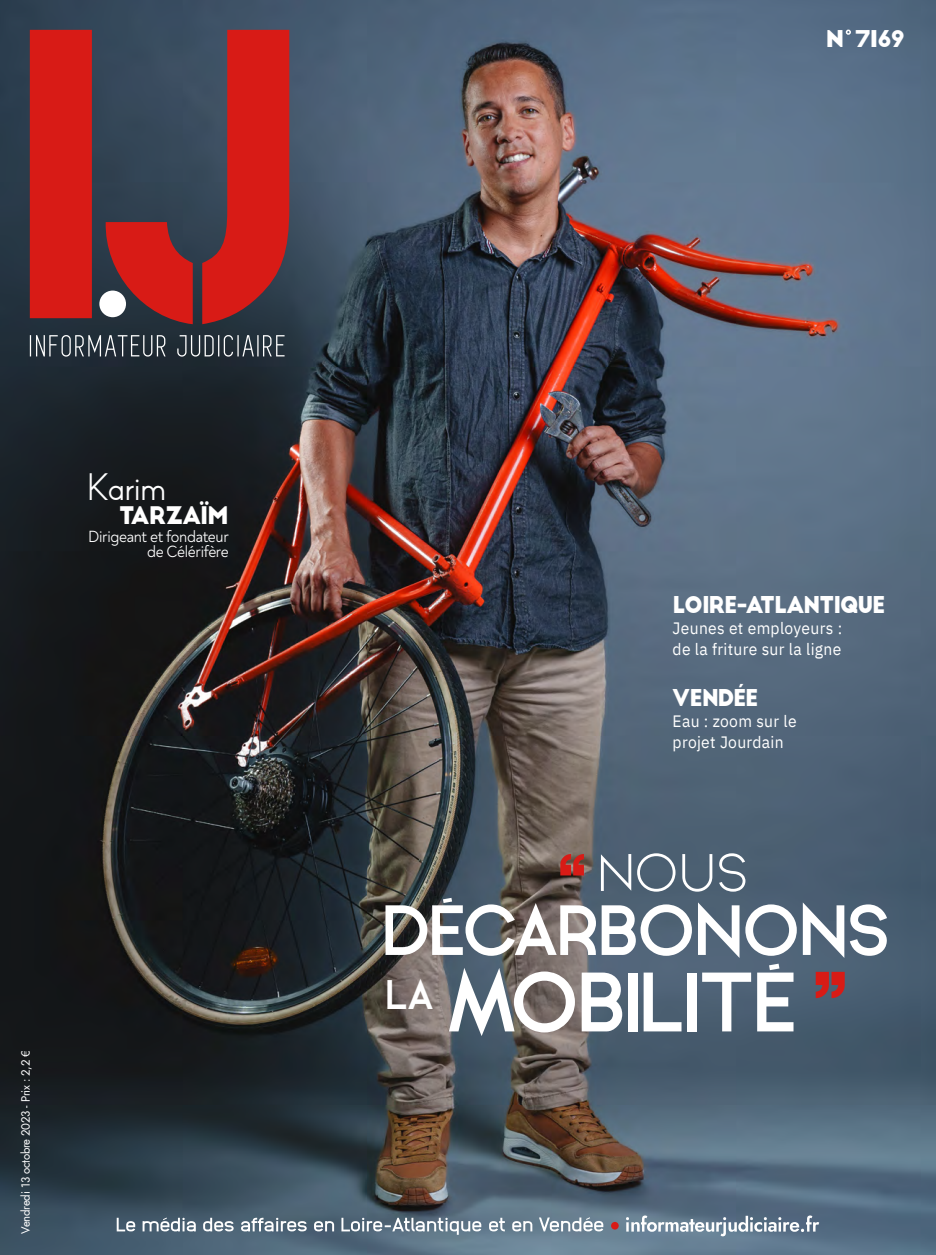
<style>
.page{position:relative;width:936px;height:1255px;background:#fff}
.page>*{position:absolute;margin:0;border:0;box-sizing:border-box;transform-origin:0 0}
.t1{font:700 79.5px "Ginora Sans";letter-spacing:-.04em;color:#fff}
.t2{font:700 67.05px "Ginora Sans";letter-spacing:-.04em;color:#fff}
.t3{font:300 54.6px "Ginora Sans";color:#fff}
.t4{font:35.7px "Big John PRO";letter-spacing:-.02em;color:#fff;scale:.95 1}
.t5{font:700 23.7px "Big John PRO";letter-spacing:-.03em;color:#fff;scale:.95 1}
.t6{font:700 22.65px "Big John PRO";letter-spacing:-.04em;color:#fff;scale:.95 1}
.t7{font:700 22.65px "Big John PRO";letter-spacing:-.04em;color:#fff;scale:1.05 1}
.t8{font:16.5px/21px "IBM Plex Sans";letter-spacing:.02em;color:#fff;scale:.95 1}
.t9{font:16.5px/15px "Noah";letter-spacing:-.02em;color:#fff;text-align:right;scale:.95 1}
.t10{font:12px "Jost";letter-spacing:-.02em;color:#fff;scale:.95 1}
</style>
<div class="page">
<img style="left:0;top:0;width:935px;height:1254px">
<svg style="left:845px;top:30px;width:5px;height:5px"></svg>
<svg style="left:560px;top:854px;width:24px;height:21px"></svg>
<svg style="left:815px;top:971px;width:29px;height:27px"></svg>
<div style="left:611px;top:1221px;width:7px;height:8px;background:#d81b16;border-radius:50%"></div>
<svg style="left:117px;top:1217px;width:364px;height:17px"></svg>
<svg style="left:626px;top:1215px;width:193px;height:21px"></svg>
<svg style="left:489px;top:1217px;width:114px;height:14px"></svg>
<svg style="left:30px;top:335px;width:254px;height:21px;background:#4e575f"></svg>
<svg style="left:30px;top:30px;width:259px;height:294px;background:#8f2f34"></svg>
<svg style="left:443px;top:897px;width:9px;height:6px"></svg>
<svg style="left:769px;top:963px;width:10px;height:7px"></svg>
<h3 class="t7" style="left:825px;top:25px;width:77px">N 7169</h3>
<h3 class="t4" style="left:86px;top:464px;width:86px">Karim</h3>
<h3 class="t5" style="left:119px;top:501px;width:117px">TARZAÏM</h3>
<p class="t9" style="left:88px;top:529px;width:150px">Dirigeant et fondateur de Célérifère</p>
<p class="t10" style="left:17px;top:1233px;width:195px;rotate:-90deg">Vendredi 13 octobre 2023 - Prix : 2,2 €</p>
<h3 class="t6" style="left:672px;top:590px;width:225px">LOIRE-ATLANTIQUE</h3>
<p class="t8" style="left:672px;top:616px;width:180px">Jeunes et employeurs : de la friture sur la ligne</p>
<h3 class="t6" style="left:672px;top:683px;width:92px">VENDÉE</h3>
<p class="t8" style="left:672px;top:709px;width:132px">Eau : zoom sur le projet Jourdain</p>
<h3 class="t3" style="left:597px;top:843px;width:152px">NOUS</h3>
<h2 class="t2" style="left:381px;top:895px;width:511px">DECARBONONS</h2>
<h1 class="t1" style="left:384px;top:960px;width:413px"><sup>LA</sup> MOBILITE</h1>
</div>
